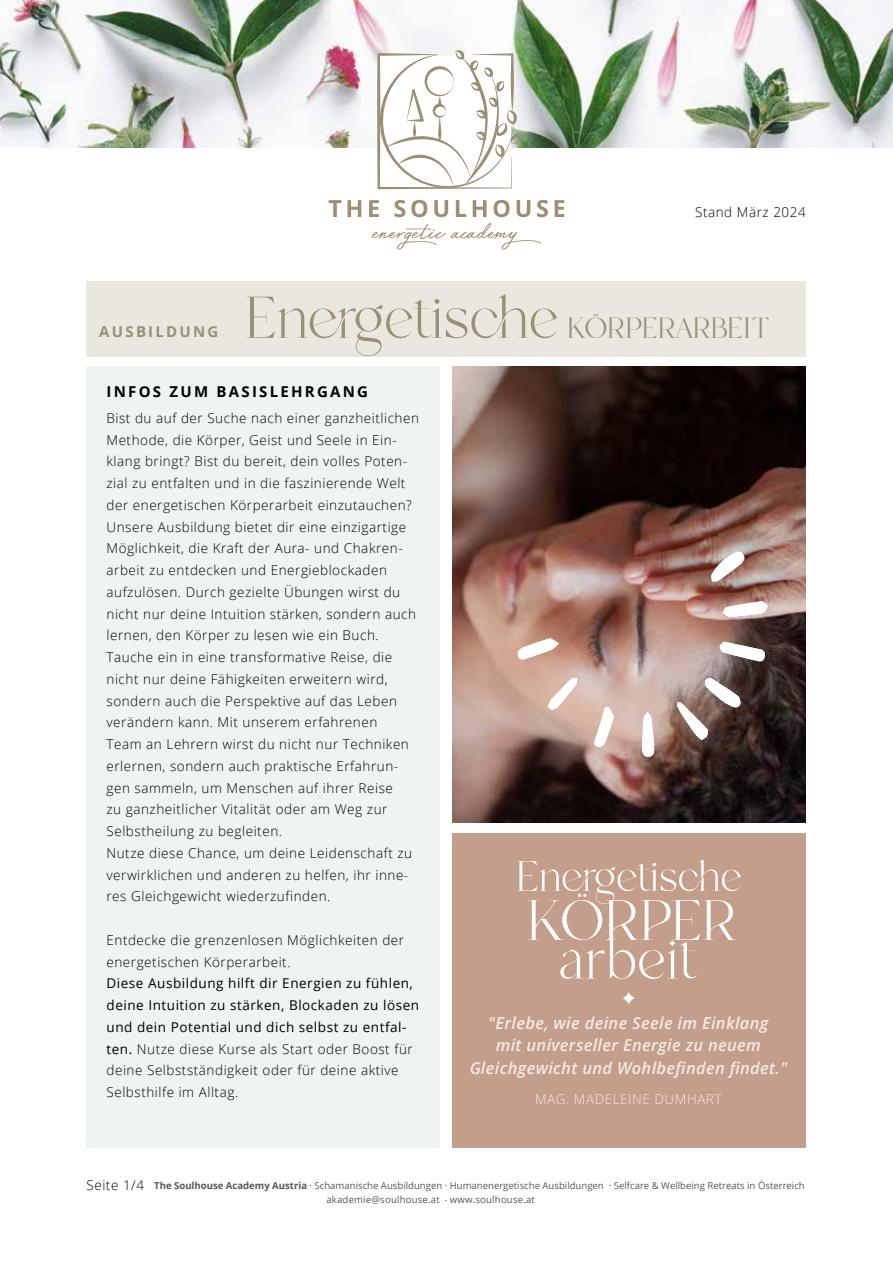
<style>
.page{position:relative;width:893px;height:1263px;background:#fff}
.page>*{position:absolute;margin:0;border:0;box-sizing:border-box;transform-origin:0 0}
.t1{font:84px "Mango";letter-spacing:-.015em;color:#9b8f74}
.t2{font:italic 600 16.5px/22.5px "Open Sans";letter-spacing:.02em;color:#fff;text-align:center}
.t3{font:700 15px "Open Sans";letter-spacing:.15em;color:#000}
.t4{font:700 15px "Open Sans";letter-spacing:.15em;color:#9b8f74}
.t5{font:300 13.5px/21.8px "Open Sans";letter-spacing:.04em;color:#000}
.t6{font:13.5px/21.8px "Open Sans";letter-spacing:.04em;color:#000}
.t7{font:300 13.5px "Open Sans";letter-spacing:.04em;color:#fff}
.t8{font:9.6px/14.4px "Open Sans";color:#575756}
.s1{font-size:42px}
.s2{font-weight:300}
.s3{font-weight:700}
</style>
<div class="page">
<img style="left:0;top:0;width:893px;height:147px">
<svg style="left:377px;top:50px;width:145px;height:139px"></svg>
<svg style="left:329px;top:200px;width:12px;height:17px"></svg>
<svg style="left:347px;top:200px;width:14px;height:17px"></svg>
<svg style="left:369px;top:200px;width:10px;height:17px"></svg>
<svg style="left:394px;top:200px;width:11px;height:17px"></svg>
<svg style="left:411px;top:200px;width:16px;height:17px"></svg>
<svg style="left:434px;top:200px;width:14px;height:17px"></svg>
<svg style="left:456px;top:200px;width:10px;height:17px"></svg>
<svg style="left:473px;top:200px;width:14px;height:17px"></svg>
<svg style="left:494px;top:200px;width:16px;height:17px"></svg>
<svg style="left:517px;top:200px;width:13px;height:17px"></svg>
<svg style="left:537px;top:200px;width:11px;height:17px"></svg>
<svg style="left:555px;top:200px;width:9px;height:17px"></svg>
<svg style="left:372px;top:223px;width:169px;height:27px"></svg>
<div style="left:87px;top:281px;width:719px;height:75px;background:#eae7e0"></div>
<img style="left:452px;top:366px;width:354px;height:456px">
<div style="left:452px;top:833px;width:354px;height:315px;background:#c39e8b"></div>
<svg style="left:517px;top:859px;width:224px;height:120px"></svg>
<svg style="left:623px;top:992px;width:12px;height:12px"></svg>
<div style="left:86px;top:366px;width:353px;height:782px;background:#eef3f4"></div>
<svg style="left:720px;top:642px;width:45px;height:20px"></svg>
<svg style="left:722px;top:601px;width:45px;height:16px"></svg>
<svg style="left:711px;top:550px;width:33px;height:32px"></svg>
<svg style="left:516px;top:638px;width:43px;height:23px"></svg>
<svg style="left:642px;top:712px;width:12px;height:45px"></svg>
<svg style="left:677px;top:678px;width:64px;height:62px"></svg>
<svg style="left:592px;top:706px;width:22px;height:43px"></svg>
<svg style="left:548px;top:678px;width:29px;height:32px"></svg>
<p class="t5" style="left:695px;top:200px;width:112px">Stand März 2024</p>
<p class="t4" style="left:99px;top:321px;width:121px">AUSBILDUNG</p>
<h1 class="t1" style="left:244px;top:265px;width:527px">Energetische <span class="s1">KÖRPERARBEIT</span></h1>
<p class="t3" style="left:107px;top:381px;width:263px">INFOS ZUM BASISLEHRGANG</p>
<p class="t5" style="left:107px;top:407px;width:314px">Bist du auf der Suche nach einer ganzheitlichen Methode, die Körper, Geist und Seele in Ein&shy;klang bringt? Bist du bereit, dein volles Poten&shy;zial zu entfalten und in die faszinierende Welt der energetischen Körperarbeit einzutauchen?<br>Unsere Ausbildung bietet dir eine einzigartige Möglichkeit, die Kraft der Aura- und Chakren&shy;arbeit zu entdecken und Energieblockaden aufzulösen. Durch gezielte Übungen wirst du nicht nur deine Intuition stärken, sondern auch lernen, den Körper zu lesen wie ein Buch.<br>Tauche ein in eine transformative Reise, die nicht nur deine Fähigkeiten erweitern wird, sondern auch die Perspektive auf das Leben verändern kann. Mit unserem erfahrenen<br>Team an Lehrern wirst du nicht nur Techniken erlernen, sondern auch praktische Erfahrun&shy;gen sammeln, um Menschen auf ihrer Reise<br>zu ganzheitlicher Vitalität oder am Weg zur Selbstheilung zu begleiten.<br>Nutze diese Chance, um deine Leidenschaft zu verwirklichen und anderen zu helfen, ihr inne&shy;res Gleichgewicht wiederzufinden.</p>
<p class="t5" style="left:107px;top:929px;width:299px">Entdecke die grenzenlosen Möglichkeiten der energetischen Körperarbeit.</p>
<p class="t6" style="left:107px;top:972px;width:314px">Diese Ausbildung hilft dir Energien zu fühlen, deine Intuition zu stärken, Blockaden zu lösen und dein Potential und dich selbst zu entfal&shy;ten. <span class="s2">Nutze diese Kurse als Start oder Boost für deine Selbstständigkeit oder für deine aktive Selbsthilfe im Alltag.</span></p>
<p class="t2" style="left:469px;top:1011px;width:319px">"Erlebe, wie deine Seele im Einklang<br>mit universeller Energie zu neuem<br>Gleichgewicht und Wohlbefinden findet."</p>
<p class="t7" style="left:535px;top:1090px;width:188px">MAG. MADELEINE DUMHART</p>
<p class="t5" style="left:87px;top:1173px;width:59px">Seite 1/4</p>
<p class="t8" style="left:326px;top:1178px;width:480px;text-indent:-172px"><span class="s3">The Soulhouse Academy Austria</span> . Schamanische Ausbildungen . Humanenergetische Ausbildungen . Selfcare &amp; Wellbeing Retreats in Österreich akademie@soulhouse.at . www.soulhouse.at</p>
</div>
